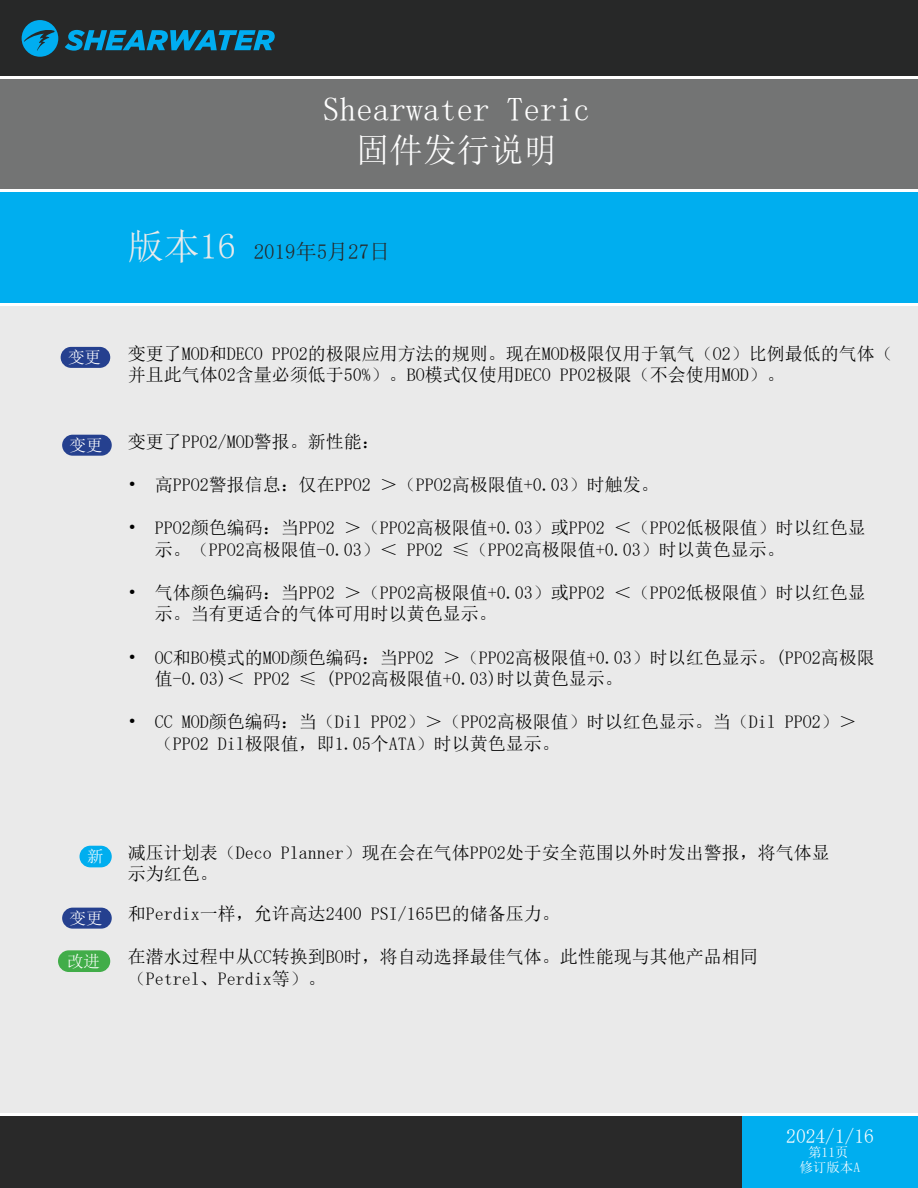
<style>
.page{position:relative;width:918px;height:1188px;background:#fff}
.page>*{position:absolute;margin:0;border:0;box-sizing:border-box;transform-origin:0 0}
.t1{font:33.45px/40.2px "N Sim Sun";color:#fff;text-align:center}
.t2{font:21px "N Sim Sun";color:#272828}
.t3{font:19.5px "Sim Sun";color:#fff}
.t4{font:18px/21.6px "Sim Sun";color:#000}
.t5{font:16.5px "Sim Sun";color:#fff}
.t6{font:13.5px "Sim Sun";color:#fff}
.s1{font-size:36px;color:#eaeaea}
</style>
<div class="page">
<div style="left:0;top:0;width:918px;height:77px;background:#272828"></div>
<div style="left:0;top:1114px;width:918px;height:74px;background:#292929"></div>
<div style="left:0;top:305px;width:918px;height:809px;background:#eaeaea"></div>
<svg style="left:65px;top:30px;width:210px;height:21px"></svg>
<svg style="left:22px;top:20px;width:36px;height:37px"></svg>
<div style="left:0;top:191px;width:918px;height:114px;background:#00aeef"></div>
<div style="left:0;top:77px;width:918px;height:114px;background:#737474"></div>
<div style="left:742px;top:1114px;width:176px;height:74px;background:#00aeef"></div>
<hr style="left:0;top:76px;width:918px;height:3px;background:#fff">
<hr style="left:0;top:189px;width:918px;height:3px;background:#fff">
<hr style="left:0;top:303px;width:918px;height:3px;background:#fff">
<hr style="left:0;top:1113px;width:918px;height:3px;background:#fff">
<div style="left:80px;top:846px;width:31px;height:21px;background:#00aeef;border-radius:10px"></div>
<div style="left:80px;top:846px;width:32px;height:21px;border:2px solid #00aeef;border-radius:10px"></div>
<div style="left:59px;top:951px;width:51px;height:20px;background:#41ad49;border-radius:10px"></div>
<div style="left:58px;top:950px;width:52px;height:22px;border:2px solid #41ad49;border-radius:10px"></div>
<div style="left:61px;top:348px;width:49px;height:19px;background:#25408f;border-radius:10px"></div>
<div style="left:61px;top:347px;width:49px;height:21px;border:2px solid #25408f;border-radius:10px"></div>
<div style="left:63px;top:435px;width:48px;height:20px;background:#25408f;border-radius:10px"></div>
<div style="left:62px;top:435px;width:50px;height:21px;border:2px solid #25408f;border-radius:10px"></div>
<div style="left:63px;top:908px;width:48px;height:20px;background:#25408f;border-radius:10px"></div>
<div style="left:62px;top:908px;width:50px;height:21px;border:2px solid #25408f;border-radius:10px"></div>
<h1 class="t1" style="left:323px;top:89px;width:269px">Shearwater Teric固件发行说明</h1>
<p class="t2" style="left:128px;top:241px;width:264px"><span class="s1">版本16</span> 2019年5月27日</p>
<p class="t5" style="left:68px;top:349px;width:35px">变更</p>
<p class="t5" style="left:70px;top:437px;width:34px">变更</p>
<p class="t4" style="left:128px;top:342px;width:766px">变更了MOD和DECO PPO2的极限应用方法的规则。现在MOD极限仅用于氧气（O2）比例最低的气体（并且此气体02含量必须低于50%）。BO模式仅使用DECO PPO2极限（不会使用MOD）。</p>
<p class="t4" style="left:128px;top:430px;width:253px">变更了PPO2/MOD警报。新性能：</p>
<p class="t4" style="left:128px;top:473px;width:532px">• 高PPO2警报信息：仅在PPO2 ＞（PPO2高极限值+0.03）时触发。</p>
<p class="t4" style="left:155px;top:517px;width:712px;text-indent:-27px">• PPO2颜色编码：当PPO2 ＞（PPO2高极限值+0.03）或PPO2 ＜（PPO2低极限值）时以红色显示。（PPO2高极限值-0.03）＜ PPO2 ≤（PPO2高极限值+0.03）时以黄色显示。</p>
<p class="t4" style="left:155px;top:581px;width:712px;text-indent:-27px">• 气体颜色编码：当PPO2 ＞（PPO2高极限值+0.03）或PPO2 ＜（PPO2低极限值）时以红色显示。当有更适合的气体可用时以黄色显示。</p>
<p class="t4" style="left:155px;top:646px;width:721px;text-indent:-27px">• OC和BO模式的MOD颜色编码：当PPO2 ＞（PPO2高极限值+0.03）时以红色显示。(PPO2高极限值-0.03)＜ PPO2 ≤ (PPO2高极限值+0.03)时以黄色显示。</p>
<p class="t4" style="left:155px;top:711px;width:703px;text-indent:-27px">• CC MOD颜色编码：当（Dil PPO2）＞（PPO2高极限值）时以红色显示。当（Dil PPO2）＞（PPO2 Dil极限值，即1.05个ATA）时以黄色显示。</p>
<p class="t5" style="left:87px;top:848px;width:18px">新</p>
<p class="t4" style="left:128px;top:841px;width:703px">减压计划表（Deco Planner）现在会在气体PPO2处于安全范围以外时发出警报，将气体显示为红色。</p>
<p class="t5" style="left:70px;top:910px;width:34px">变更</p>
<p class="t4" style="left:128px;top:903px;width:433px">和Perdix一样，允许高达2400 PSI/165巴的储备压力。</p>
<p class="t5" style="left:67px;top:952px;width:34px">改进</p>
<p class="t4" style="left:128px;top:946px;width:631px">在潜水过程中从CC转换到BO时，将自动选择最佳气体。此性能现与其他产品相同（Petrel、Perdix等）。</p>
<p class="t3" style="left:786px;top:1126px;width:89px">2024/1/16</p>
<p class="t6" style="left:799px;top:1160px;width:62px">修订版本A</p>
<p class="t6" style="left:808px;top:1146px;width:42px">第11页</p>
</div>
